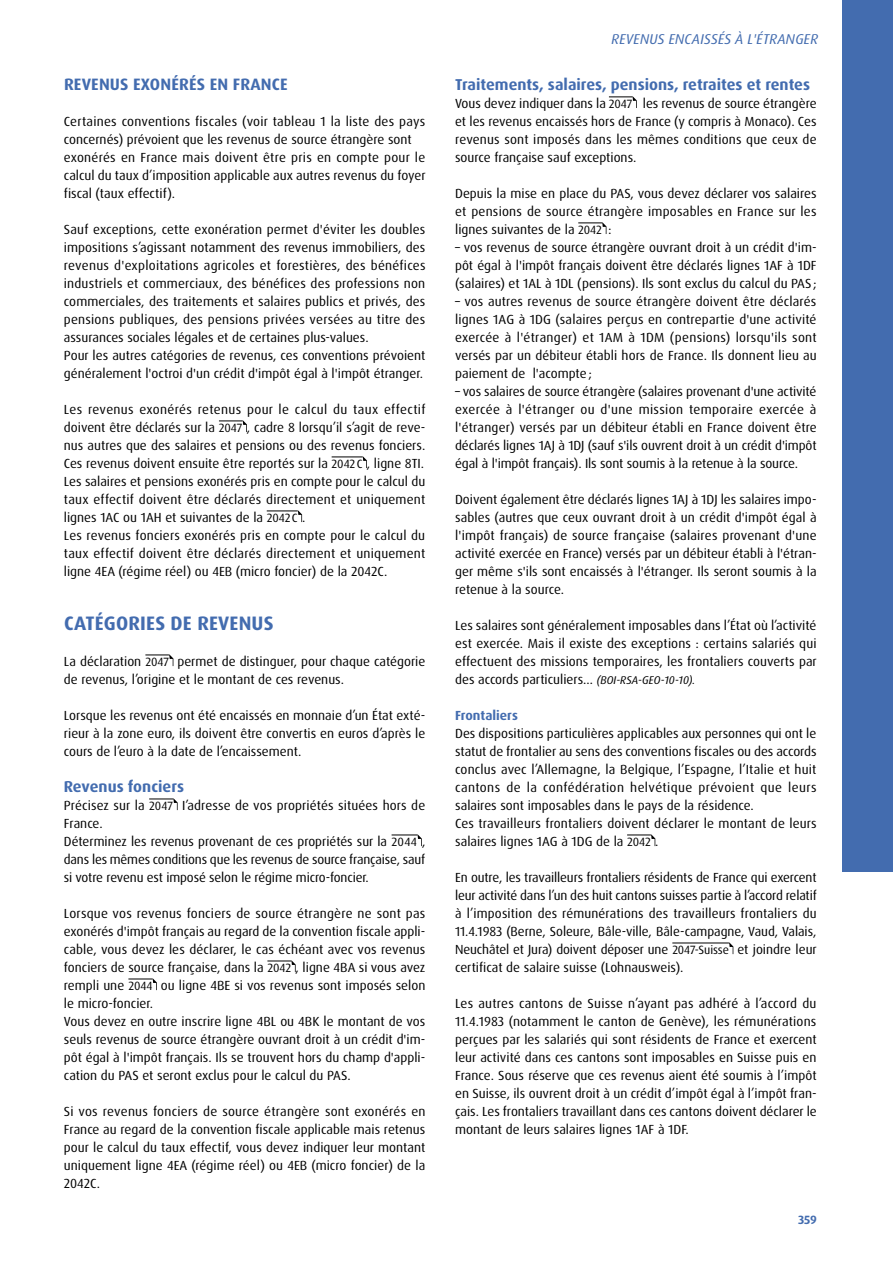
<style>
.page{position:relative;width:893px;height:1263px;background:#fff}
.page>*{position:absolute;margin:0;border:0;box-sizing:border-box;transform-origin:0 0}
.t1{font:700 19.5px "Dax Pro";letter-spacing:.01em;color:#436caf}
.t2{font:700 16.5px "Dax Pro";letter-spacing:.01em;color:#436caf}
.t3{font:700 15.75px "Dax Pro";color:#436caf}
.t4{font:italic 14.25px "Dax Pro";letter-spacing:.01em;color:#436caf}
.t5{font:13.2px/18px "Dax Pro";color:#000;text-align:justify}
.t6{font:700 13.2px "Dax Pro";color:#436caf}
.t7{font:700 12px "Dax Pro";color:#436caf}
.s1{font-size:12px}
.s2{font-style:italic;font-size:11.25px}
</style>
<div class="page">
<hr style="left:332px;top:456px;width:30px;height:1px;background:#000">
<hr style="left:267px;top:510px;width:31px;height:1px;background:#000">
<svg style="left:219px;top:420px;width:28px;height:12px"></svg>
<svg style="left:362px;top:456px;width:5px;height:12px"></svg>
<svg style="left:298px;top:510px;width:4px;height:12px"></svg>
<svg style="left:145px;top:654px;width:28px;height:12px"></svg>
<svg style="left:149px;top:798px;width:29px;height:12px"></svg>
<svg style="left:392px;top:834px;width:30px;height:12px"></svg>
<svg style="left:267px;top:960px;width:29px;height:12px"></svg>
<svg style="left:128px;top:978px;width:29px;height:12px"></svg>
<hr style="left:672px;top:942px;width:57px;height:1px;background:#000">
<svg style="left:609px;top:96px;width:28px;height:12px"></svg>
<svg style="left:578px;top:222px;width:28px;height:12px"></svg>
<svg style="left:627px;top:834px;width:28px;height:12px"></svg>
<svg style="left:729px;top:942px;width:4px;height:12px"></svg>
<div style="left:842px;top:0;width:51px;height:872px;background:#436caf"></div>
<p class="t2" style="left:64px;top:74px;width:225px">REVENUS EXONÉRÉS EN FRANCE</p>
<p class="t5" style="left:64px;top:112px;width:363px;text-align:left">Certaines conventions fiscales (voir tableau 1 la liste des pays concernés) prévoient que les revenus de source étrangère sont exonérés en France mais doivent être pris en compte pour le calcul du taux d’imposition applicable aux autres revenus du foyer fiscal (taux effectif).</p>
<p class="t5" style="left:64px;top:220px;width:363px;text-align:left">Sauf exceptions, cette exonération permet d'éviter les doubles impositions s’agissant notamment des revenus immobiliers, des revenus d'exploitations agricoles et forestières, des bénéfices industriels et commerciaux, des bénéfices des professions non commerciales, des traitements et salaires publics et privés, des pensions publiques, des pensions privées versées au titre des assurances sociales légales et de certaines plus-values.<br>Pour les autres catégories de revenus, ces conventions prévoient généralement l'octroi d'un crédit d'impôt égal à l'impôt étranger.</p>
<p class="t5" style="left:64px;top:401px;width:363px;text-align:left">Les revenus exonérés retenus pour le calcul du taux effectif doivent être déclarés sur la <span class="s1">2047</span> , cadre 8 lorsqu’il s’agit de reve&shy;nus autres que des salaires et pensions ou des revenus fonciers.<br>Ces revenus doivent ensuite être reportés sur la <span class="s1">2042C</span> , ligne 8TI.<br>Les salaires et pensions exonérés pris en compte pour le calcul du taux effectif doivent être déclarés directement et uniquement lignes 1AC ou 1AH et suivantes de la <span class="s1">2042C</span> .<br>Les revenus fonciers exonérés pris en compte pour le calcul du taux effectif doivent être déclarés directement et uniquement ligne 4EA (régime réel) ou 4EB (micro foncier) de la 2042C.</p>
<h1 class="t1" style="left:64px;top:611px;width:211px">CATÉGORIES DE REVENUS</h1>
<p class="t5" style="left:64px;top:652px;width:363px">La déclaration <span class="s1">2047</span> permet de distinguer, pour chaque catégorie de revenus, l’origine et le montant de ces revenus.</p>
<p class="t5" style="left:64px;top:706px;width:363px">Lorsque les revenus ont été encaissés en monnaie d’un État exté&shy;rieur à la zone euro, ils doivent être convertis en euros d’après le cours de l’euro à la date de l’encaissement.</p>
<p class="t3" style="left:64px;top:776px;width:122px">Revenus fonciers</p>
<p class="t5" style="left:64px;top:796px;width:363px;text-align:left">Précisez sur la <span class="s1">2047</span> I’adresse de vos propriétés situées hors de France.<br>Déterminez les revenus provenant de ces propriétés sur la <span class="s1">2044</span> , dans les mêmes conditions que les revenus de source française, sauf si votre revenu est imposé selon le régime micro-foncier.</p>
<p class="t5" style="left:64px;top:904px;width:363px;text-align:left">Lorsque vos revenus fonciers de source étrangère ne sont pas exonérés d'impôt français au regard de la convention fiscale appli&shy;cable, vous devez les déclarer, le cas échéant avec vos revenus fonciers de source française, dans la <span class="s1">2042</span> , ligne 4BA si vous avez rempli une <span class="s1">2044</span> ou ligne 4BE si vos revenus sont imposés selon le micro-foncier.<br>Vous devez en outre inscrire ligne 4BL ou 4BK le montant de vos seuls revenus de source étrangère ouvrant droit à un crédit d'im&shy;pôt égal à l'impôt français. Ils se trouvent hors du champ d'appli&shy;cation du PAS et seront exclus pour le calcul du PAS.</p>
<p class="t5" style="left:64px;top:1102px;width:363px">Si vos revenus fonciers de source étrangère sont exonérés en France au regard de la convention fiscale applicable mais retenus pour le calcul du taux effectif, vous devez indiquer leur montant uniquement ligne 4EA (régime réel) ou 4EB (micro foncier) de la 2042C.</p>
<p class="t4" style="left:611px;top:30px;width:208px">REVENUS ENCAISSÉS À L'ÉTRANGER</p>
<p class="t3" style="left:455px;top:74px;width:356px">Traitements, salaires, pensions, retraites et rentes</p>
<p class="t5" style="left:455px;top:94px;width:363px">Vous devez indiquer dans la <span class="s1">2047</span> les revenus de source étrangère et les revenus encaissés hors de France (y compris à Monaco). Ces revenus sont imposés dans les mêmes conditions que ceux de source française sauf exceptions.</p>
<p class="t5" style="left:455px;top:184px;width:363px">Depuis la mise en place du PAS, vous devez déclarer vos salaires et pensions de source étrangère imposables en France sur les lignes suivantes de la <span class="s1">2042</span> :</p>
<p class="t5" style="left:455px;top:238px;width:363px">– vos revenus de source étrangère ouvrant droit à un crédit d'im&shy;pôt égal à l'impôt français doivent être déclarés lignes 1AF à 1DF (salaires) et 1AL à 1DL (pensions). Ils sont exclus du calcul du PAS ;</p>
<p class="t5" style="left:455px;top:292px;width:363px">– vos autres revenus de source étrangère doivent être déclarés lignes 1AG à 1DG (salaires perçus en contrepartie d'une activité exercée à l'étranger) et 1AM à 1DM (pensions) lorsqu'ils sont versés par un débiteur établi hors de France. Ils donnent lieu au paiement de l'acompte;</p>
<p class="t5" style="left:455px;top:383px;width:363px">– vos salaires de source étrangère (salaires provenant d'une activité exercée à l'étranger ou d'une mission temporaire exercée à l'étranger) versés par un débiteur établi en France doivent être déclarés lignes 1AJ à 1DJ (sauf s'ils ouvrent droit à un crédit d'impôt égal à l'impôt français). Ils sont soumis à la retenue à la source.</p>
<p class="t5" style="left:455px;top:491px;width:363px">Doivent également être déclarés lignes 1AJ à 1DJ les salaires impo&shy;sables (autres que ceux ouvrant droit à un crédit d'impôt égal à l'impôt français) de source française (salaires provenant d'une activité exercée en France) versés par un débiteur établi à l'étran&shy;ger même s'ils sont encaissés à l'étranger. Ils seront soumis à la retenue à la source.</p>
<p class="t5" style="left:455px;top:616px;width:363px">Les salaires sont généralement imposables dans l’État où l’activité est exercée. Mais il existe des exceptions : certains salariés qui effectuent des missions temporaires, les frontaliers couverts par des accords particuliers… <span class="s2">(BOI-RSA-GEO-10-10).</span></p>
<p class="t6" style="left:455px;top:707px;width:64px">Frontaliers</p>
<p class="t5" style="left:455px;top:724px;width:363px;text-align:left">Des dispositions particulières applicables aux personnes qui ont le statut de frontalier au sens des conventions fiscales ou des accords conclus avec l’Allemagne, la Belgique, l’Espagne, l’Italie et huit cantons de la confédération helvétique prévoient que leurs salaires sont imposables dans le pays de la résidence.<br>Ces travailleurs frontaliers doivent déclarer le montant de leurs salaires lignes 1AG à 1DG de la <span class="s1">2042</span> .</p>
<p class="t5" style="left:455px;top:868px;width:363px">En outre, les travailleurs frontaliers résidents de France qui exercent leur activité dans l’un des huit cantons suisses partie à l’accord relatif à l’imposition des rémunérations des travailleurs frontaliers du 11.4.1983 (Berne, Soleure, Bâle-ville, Bâle-campagne, Vaud, Valais, Neuchâtel et Jura) doivent déposer une <span class="s1">2047-Suisse</span> et joindre leur certificat de salaire suisse (Lohnausweis).</p>
<p class="t5" style="left:455px;top:994px;width:363px">Les autres cantons de Suisse n’ayant pas adhéré à l’accord du 11.4.1983 (notamment le canton de Genève), les rémunérations perçues par les salariés qui sont résidents de France et exercent leur activité dans ces cantons sont imposables en Suisse puis en France. Sous réserve que ces revenus aient été soumis à l’impôt en Suisse, ils ouvrent droit à un crédit d’impôt égal à l’impôt fran&shy;çais. Les frontaliers travaillant dans ces cantons doivent déclarer le montant de leurs salaires lignes 1AF à 1DF.</p>
<p class="t7" style="left:798px;top:1212px;width:20px">359</p>
</div>
